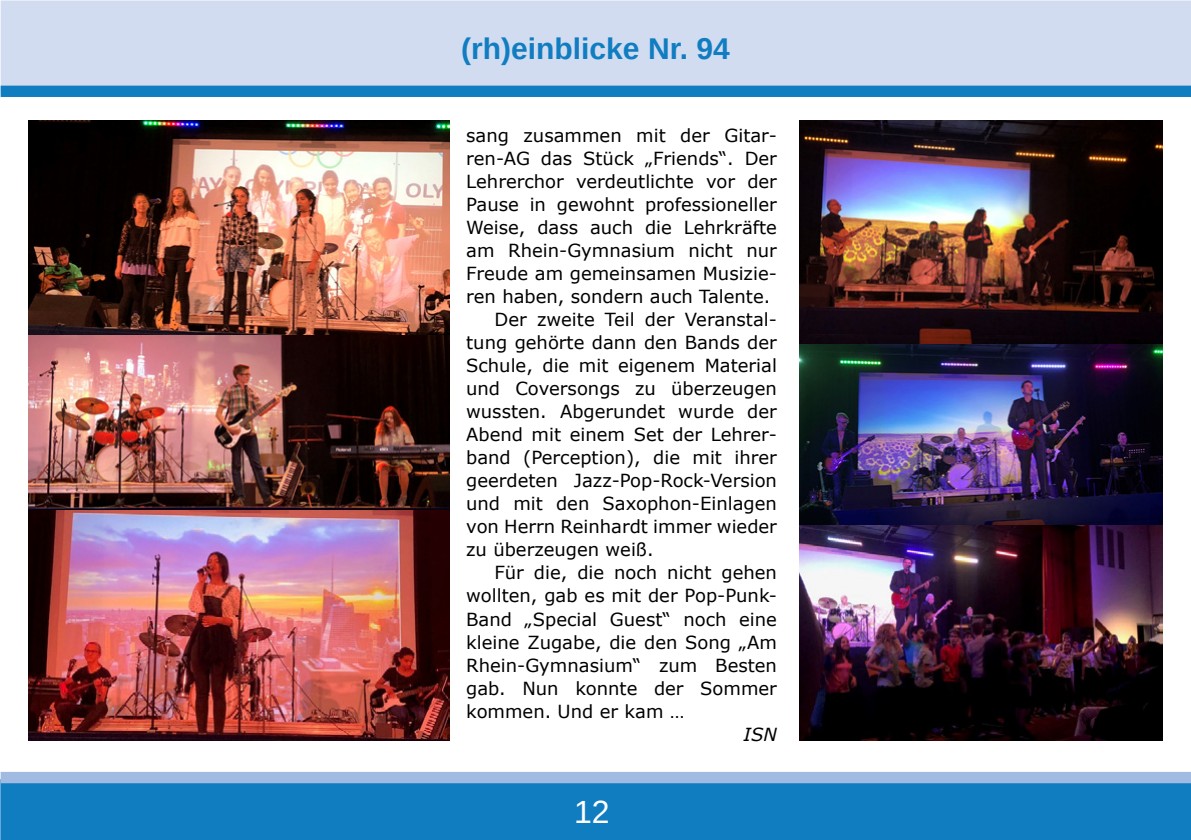
<style>
.page{position:relative;width:1191px;height:840px;background:#fff}
.page>*{position:absolute;margin:0;border:0;box-sizing:border-box;transform-origin:0 0}
.t1{font:32px "Liberation Sans";color:#fff}
.t2{font:700 30px "Liberation Sans";color:#117dc1}
.t3{font:18px "Verdana";color:#000}
.t4{font:italic 18px "Verdana";color:#000}
</style>
<div class="page">
<div style="left:1px;top:0;width:1190px;height:91px;background:#d1dcf1;border:2px solid #d1dcf1"></div>
<div style="left:1px;top:779px;width:1189px;height:60px;background:#117dc1"></div>
<div style="left:1px;top:86px;width:1190px;height:11px;background:#117dc1"></div>
<div style="left:1px;top:771px;width:1190px;height:11px;background:#a1bae2"></div>
<img style="left:28px;top:120px;width:421px;height:215px">
<img style="left:28px;top:335px;width:421px;height:175px">
<img style="left:28px;top:510px;width:421px;height:230px">
<img style="left:799px;top:120px;width:363px;height:224px">
<img style="left:799px;top:344px;width:363px;height:180px">
<img style="left:799px;top:524px;width:363px;height:216px">
<h2 class="t2" style="left:461px;top:26px;width:270px">(rh)einblicke Nr. 94</h2>
<p class="t3" style="left:466px;top:123px;width:312px">sang zusammen mit der Gitar-</p>
<p class="t3" style="left:466px;top:146px;width:312px">ren-AG das Stück „Friends“. Der</p>
<p class="t3" style="left:466px;top:169px;width:312px">Lehrerchor verdeutlichte vor der</p>
<p class="t3" style="left:466px;top:192px;width:312px">Pause in gewohnt professioneller</p>
<p class="t3" style="left:466px;top:215px;width:312px">Weise, dass auch die Lehrkräfte</p>
<p class="t3" style="left:466px;top:238px;width:312px">am Rhein-Gymnasium nicht nur</p>
<p class="t3" style="left:466px;top:261px;width:312px">Freude am gemeinsamen Musizie-</p>
<p class="t3" style="left:466px;top:284px;width:306px">ren haben, sondern auch Talente.</p>
<p class="t3" style="left:494px;top:307px;width:284px">Der zweite Teil der Veranstal-</p>
<p class="t3" style="left:466px;top:330px;width:312px">tung gehörte dann den Bands der</p>
<p class="t3" style="left:466px;top:353px;width:312px">Schule, die mit eigenem Material</p>
<p class="t3" style="left:466px;top:376px;width:312px">und Coversongs zu überzeugen</p>
<p class="t3" style="left:466px;top:399px;width:312px">wussten. Abgerundet wurde der</p>
<p class="t3" style="left:466px;top:422px;width:312px">Abend mit einem Set der Lehrer-</p>
<p class="t3" style="left:466px;top:445px;width:312px">band (Perception), die mit ihrer</p>
<p class="t3" style="left:466px;top:468px;width:312px">geerdeten Jazz-Pop-Rock-Version</p>
<p class="t3" style="left:466px;top:491px;width:312px">und mit den Saxophon-Einlagen</p>
<p class="t3" style="left:466px;top:514px;width:312px">von Herrn Reinhardt immer wieder</p>
<p class="t3" style="left:466px;top:537px;width:189px">zu überzeugen weiß.</p>
<p class="t3" style="left:494px;top:560px;width:284px">Für die, die noch nicht gehen</p>
<p class="t3" style="left:466px;top:583px;width:312px">wollten, gab es mit der Pop-Punk-</p>
<p class="t3" style="left:466px;top:606px;width:312px">Band „Special Guest“ noch eine</p>
<p class="t3" style="left:466px;top:629px;width:312px">kleine Zugabe, die den Song „Am</p>
<p class="t3" style="left:466px;top:652px;width:312px">Rhein-Gymnasium“ zum Besten</p>
<p class="t3" style="left:466px;top:675px;width:312px">gab. Nun konnte der Sommer</p>
<p class="t3" style="left:466px;top:698px;width:220px">kommen. Und er kam …</p>
<p class="t4" style="left:743px;top:721px;width:35px">ISN</p>
<h1 class="t1" style="left:574px;top:791px;width:44px">1212</h1>
</div>
